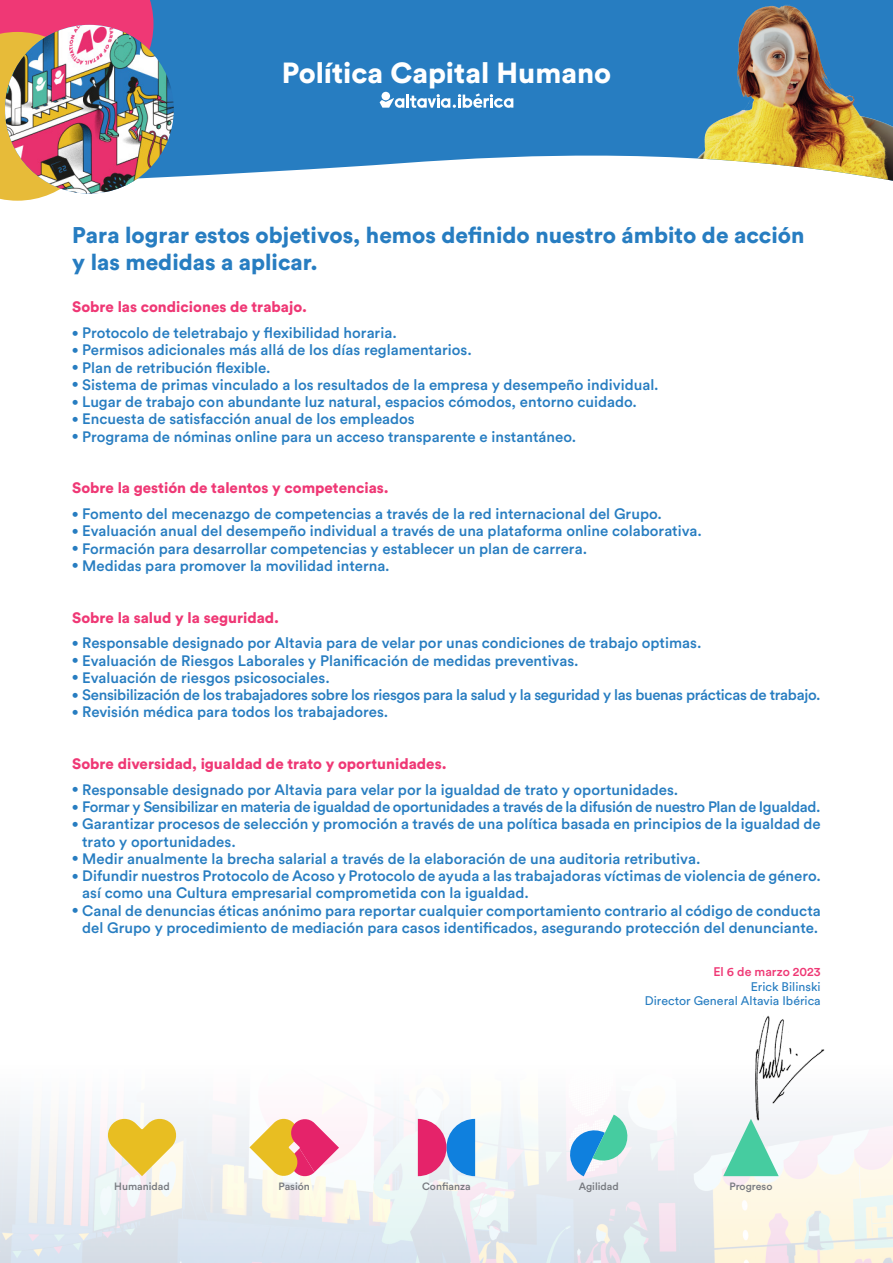
<style>
.page{position:relative;width:893px;height:1263px;background:#fff}
.page>*{position:absolute;margin:0;border:0;box-sizing:border-box;transform-origin:0 0}
.t1{font:900 28.8px "Circular Std";color:#fff}
.t2{font:900 22.5px "Circular Std";color:#277dc1}
.t3{font:500 15px/17.2px "Circular Std";color:#277dc1}
.t4{font:500 15px "Circular Std";letter-spacing:-.02em;color:#277dc1}
.t5{font:900 15px "Circular Std";color:#ef3875}
.t6{font:12.45px "Circular Std";color:#277dc1}
.t7{font:500 12.45px "Circular Std";color:#ef3875}
.t8{font:500 10.5px "Circular Std";color:#777a80}
.s1{font-weight:900;font-size:12px}
</style>
<div class="page">
<img style="left:0;top:1108px;width:893px;height:155px">
<svg style="left:108px;top:1119px;width:68px;height:57px;background:#ecd16d"></svg>
<svg style="left:249px;top:1119px;width:90px;height:57px"></svg>
<svg style="left:418px;top:1119px;width:57px;height:57px;background:#9273b5"></svg>
<svg style="left:723px;top:1119px;width:56px;height:57px"></svg>
<svg style="left:567px;top:1114px;width:64px;height:62px"></svg>
<svg style="left:153px;top:0;width:740px;height:178px;background:#3887c6"></svg>
<img style="left:697px;top:4px;width:196px;height:177px">
<svg style="left:0;top:0;width:153px;height:201px;background:#ea8373"></svg>
<img style="left:5px;top:25px;width:169px;height:169px;border-radius:84px">
<svg style="left:380px;top:93px;width:133px;height:15px"></svg>
<img style="left:737px;top:1015px;width:99px;height:119px">
<p class="t1" style="left:282px;top:53px;width:331px">Política Capital Humano</p>
<p class="t2" style="left:72px;top:220px;width:734px">Para lograr estos objetivos, hemos definido nuestro ámbito de acción</p>
<p class="t2" style="left:72px;top:247px;width:247px">y las medidas a aplicar.</p>
<p class="t5" style="left:72px;top:297px;width:236px">Sobre las condiciones de trabajo.</p>
<p class="t3" style="left:72px;top:324px;width:326px"><span class="s1">•</span> Protocolo de teletrabajo y flexibilidad horaria.</p>
<p class="t3" style="left:72px;top:341px;width:401px"><span class="s1">•</span> Permisos adicionales más allá de los días reglamentarios.</p>
<p class="t3" style="left:72px;top:358px;width:200px"><span class="s1">•</span> Plan de retribución flexible.</p>
<p class="t3" style="left:72px;top:376px;width:588px"><span class="s1">•</span> Sistema de primas vinculado a los resultados de la empresa y desempeño individual.</p>
<p class="t3" style="left:72px;top:393px;width:566px"><span class="s1">•</span> Lugar de trabajo con abundante luz natural, espacios cómodos, entorno cuidado.</p>
<p class="t3" style="left:72px;top:410px;width:344px"><span class="s1">•</span> Encuesta de satisfacción anual de los empleados</p>
<p class="t3" style="left:72px;top:427px;width:505px"><span class="s1">•</span> Programa de nóminas online para un acceso transparente e instantáneo.</p>
<p class="t5" style="left:72px;top:478px;width:318px">Sobre la gestión de talentos y competencias.</p>
<p class="t3" style="left:72px;top:505px;width:591px"><span class="s1">•</span> Fomento del mecenazgo de competencias a través de la red internacional del Grupo.</p>
<p class="t3" style="left:72px;top:522px;width:631px"><span class="s1">•</span> Evaluación anual del desempeño individual a través de una plataforma online colaborativa.</p>
<p class="t3" style="left:72px;top:539px;width:516px"><span class="s1">•</span> Formación para desarrollar competencias y establecer un plan de carrera.</p>
<p class="t3" style="left:72px;top:557px;width:319px"><span class="s1">•</span> Medidas para promover la movilidad interna.</p>
<p class="t5" style="left:72px;top:607px;width:208px">Sobre la salud y la seguridad.</p>
<p class="t3" style="left:72px;top:634px;width:631px"><span class="s1">•</span> Responsable designado por Altavia para de velar por unas condiciones de trabajo optimas.</p>
<p class="t3" style="left:72px;top:651px;width:508px"><span class="s1">•</span> Evaluación de Riesgos Laborales y Planificación de medidas preventivas.</p>
<p class="t3" style="left:72px;top:669px;width:259px"><span class="s1">•</span> Evaluación de riesgos psicosociales.</p>
<p class="t4" style="left:72px;top:685px;width:750px"><span class="s1">•</span> Sensibilización de los trabajadores sobre los riesgos para la salud y la seguridad y las buenas prácticas de trabajo.</p>
<p class="t3" style="left:72px;top:703px;width:318px"><span class="s1">•</span> Revisión médica para todos los trabajadores.</p>
<p class="t5" style="left:72px;top:754px;width:376px">Sobre diversidad, igualdad de trato y oportunidades.</p>
<p class="t3" style="left:72px;top:781px;width:608px"><span class="s1">•</span> Responsable designado por Altavia para velar por la igualdad de trato y oportunidades.</p>
<p class="t4" style="left:72px;top:797px;width:750px"><span class="s1">•</span> Formar y Sensibilizar en materia de igualdad de oportunidades a través de la difusión de nuestro Plan de Igualdad.</p>
<p class="t3" style="left:82px;top:815px;width:740px;text-indent:-10px"><span class="s1">•</span> Garantizar procesos de selección y promoción a través de una política basada en principios de la igualdad de trato y oportunidades.</p>
<p class="t3" style="left:72px;top:850px;width:630px"><span class="s1">•</span> Medir anualmente la brecha salarial a través de la elaboración de una auditoria retributiva.</p>
<p class="t3" style="left:82px;top:867px;width:740px;text-indent:-10px"><span class="s1">•</span> Difundir nuestros Protocolo de Acoso y Protocolo de ayuda a las trabajadoras víctimas de violencia de género. así como una Cultura empresarial comprometida con la igualdad.</p>
<p class="t3" style="left:72px;top:901px;width:750px;text-align:center"><span class="s1">•</span> Canal de denuncias éticas anónimo para reportar cualquier comportamiento contrario al código de conducta del Grupo y procedimiento de mediación para casos identificados, asegurando protección del denunciante.</p>
<p class="t7" style="left:713px;top:964px;width:109px">El 6 de marzo 2023</p>
<p class="t6" style="left:751px;top:979px;width:71px">Erick Bilinski</p>
<p class="t6" style="left:645px;top:993px;width:177px">Director General Altavia Ibérica</p>
<p class="t8" style="left:114px;top:1179px;width:57px">Humanidad</p>
<p class="t8" style="left:279px;top:1179px;width:33px">Pasión</p>
<p class="t8" style="left:422px;top:1179px;width:50px">Confianza</p>
<p class="t8" style="left:579px;top:1179px;width:42px">Agilidad</p>
<p class="t8" style="left:729px;top:1179px;width:44px">Progreso</p>
</div>
